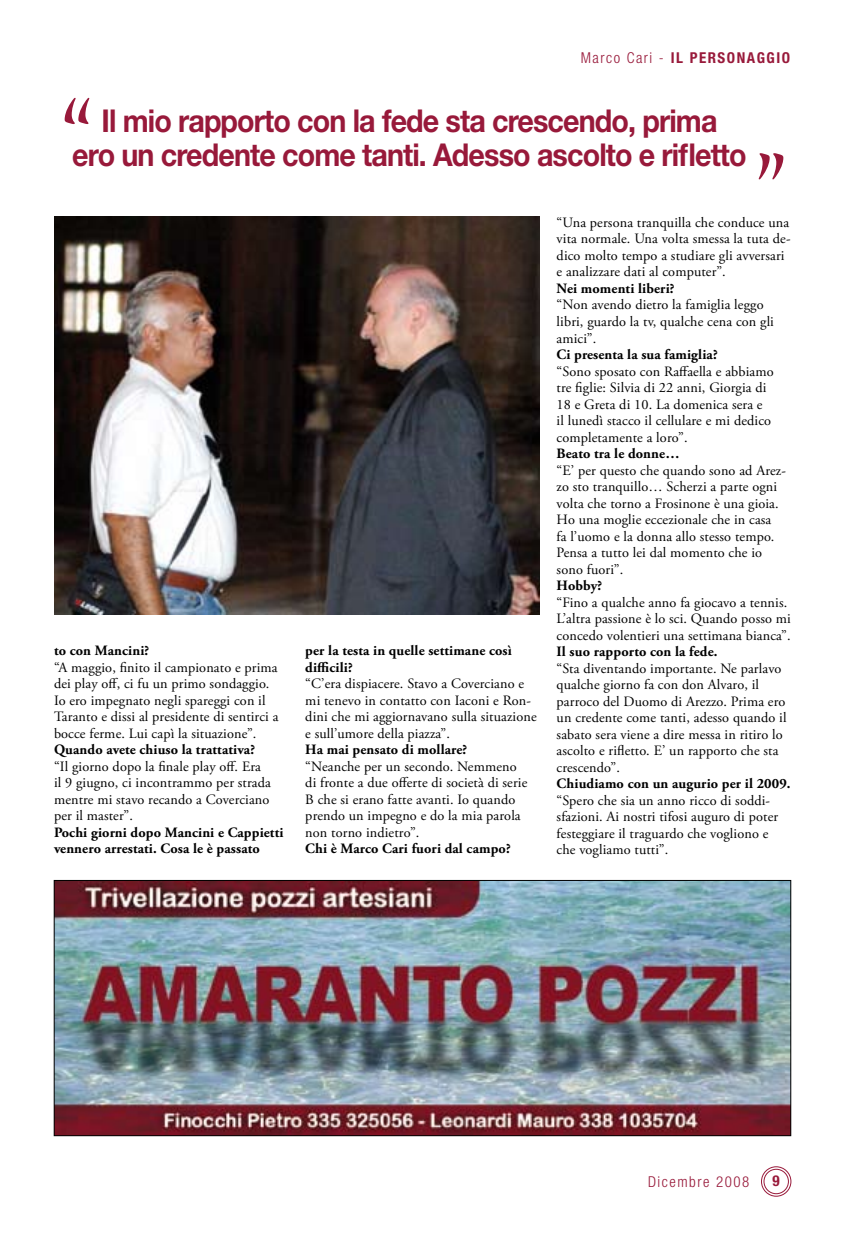
<style>
.page{position:relative;width:842px;height:1238px;background:#fff}
.page>*{position:absolute;margin:0;border:0;box-sizing:border-box;transform-origin:0 0}
.t1{font:700 31.5px/34.5px "Helvetica Neue LT Std";letter-spacing:-.03em;color:#98193a;text-align:center;scale:.91 1}
.t2{font:700 condensed 15px "Helvetica Neue LT Std";letter-spacing:.1em;color:#98193a}
.t3{font:300 condensed 15px "Helvetica Neue LT Std";letter-spacing:.1em;color:#98193a}
.t4{font:14.25px/16.5px "Adobe Garamond Pro";letter-spacing:.01em;color:#000}
.t5{font:700 14.25px/16.5px "Adobe Garamond Pro";letter-spacing:.01em;color:#000}
.s1{font-weight:300}
</style>
<div class="page">
<img style="left:56px;top:882px;width:733px;height:251px">
<div style="left:54px;top:880px;width:737px;height:255px;border:1px solid #000"></div>
<div style="left:761px;top:1166px;width:30px;height:30px;border:1px solid #98193a;border-radius:50%"></div>
<div style="left:764px;top:1168px;width:25px;height:25px;border:1px solid #98193a;border-radius:50%"></div>
<img style="left:54px;top:217px;width:486px;height:397px">
<svg style="left:759px;top:153px;width:24px;height:26px"></svg>
<svg style="left:65px;top:98px;width:24px;height:26px"></svg>
<p class="t2" style="left:581px;top:48px;width:211px"><span class="s1">Marco Cari -</span> IL PERSONAGGIO</p>
<h1 class="t1" style="left:72px;top:102px;width:743px">Il mio rapporto con la fede sta crescendo, prima<br>ero un credente come tanti. Adesso ascolto e rifletto</h1>
<p class="t5" style="left:54px;top:642px;width:97px">to con Mancini?</p>
<p class="t4" style="left:54px;top:659px;width:226px">“A maggio, finito il campionato e prima dei play off, ci fu un primo sondaggio.<br>Io ero impegnato negli spareggi con il Taranto e dissi al presidente di sentirci a bocce ferme. Lui capì la situazione”.</p>
<p class="t5" style="left:54px;top:741px;width:203px">Quando avete chiuso la trattativa?</p>
<p class="t4" style="left:54px;top:758px;width:218px">“Il giorno dopo la finale play off. Era il 9 giugno, ci incontrammo per strada mentre mi stavo recando a Coverciano per il master”.</p>
<p class="t5" style="left:54px;top:824px;width:231px">Pochi giorni dopo Mancini e Cappietti vennero arrestati. Cosa le è passato</p>
<p class="t5" style="left:305px;top:642px;width:208px">per la testa in quelle settimane così difficili?</p>
<p class="t4" style="left:305px;top:675px;width:233px">“C’era dispiacere. Stavo a Coverciano e mi tenevo in contatto con Iaconi e Ron&shy;dini che mi aggiornavano sulla situazione e sull’umore della piazza”.</p>
<p class="t5" style="left:305px;top:741px;width:163px">Ha mai pensato di mollare?</p>
<p class="t4" style="left:305px;top:758px;width:223px">“Neanche per un secondo. Nemmeno di fronte a due offerte di società di serie B che si erano fatte avanti. Io quando prendo un impegno e do la mia parola non torno indietro”.</p>
<p class="t5" style="left:305px;top:840px;width:207px">Chi è Marco Cari fuori dal campo?</p>
<p class="t4" style="left:557px;top:215px;width:235px">“Una persona tranquilla che conduce una vita normale. Una volta smessa la tuta de&shy;dico molto tempo a studiare gli avversari e analizzare dati al computer”.</p>
<p class="t5" style="left:557px;top:280px;width:119px">Nei momenti liberi?</p>
<p class="t4" style="left:557px;top:297px;width:219px">“Non avendo dietro la famiglia leggo libri, guardo la tv, qualche cena con gli amici”.</p>
<p class="t5" style="left:557px;top:346px;width:163px">Ci presenta la sua famiglia?</p>
<p class="t4" style="left:557px;top:363px;width:219px">“Sono sposato con Raffaella e abbiamo tre figlie: Silvia di 22 anni, Giorgia di 18 e Greta di 10. La domenica sera e<br>il lunedì stacco il cellulare e mi dedico completamente a loro”.</p>
<p class="t5" style="left:557px;top:445px;width:124px">Beato tra le donne…</p>
<p class="t4" style="left:557px;top:462px;width:231px">“E’ per questo che quando sono ad Arez&shy;zo sto tranquillo… Scherzi a parte ogni volta che torno a Frosinone è una gioia.<br>Ho una moglie eccezionale che in casa<br>fa l’uomo e la donna allo stesso tempo.<br>Pensa a tutto lei dal momento che io sono fuori”.</p>
<p class="t5" style="left:557px;top:577px;width:47px">Hobby?</p>
<p class="t4" style="left:557px;top:594px;width:236px">“Fino a qualche anno fa giocavo a tennis.<br>L’altra passione è lo sci. Quando posso mi concedo volentieri una settimana bianca”.</p>
<p class="t5" style="left:557px;top:643px;width:162px">Il suo rapporto con la fede.</p>
<p class="t4" style="left:557px;top:660px;width:231px">“Sta diventando importante. Ne parlavo qualche giorno fa con don Alvaro, il parroco del Duomo di Arezzo. Prima ero un credente come tanti, adesso quando il sabato sera viene a dire messa in ritiro lo ascolto e rifletto. E’ un rapporto che sta crescendo”.</p>
<p class="t5" style="left:557px;top:775px;width:235px">Chiudiamo con un augurio per il 2009.</p>
<p class="t4" style="left:557px;top:792px;width:223px">“Spero che sia un anno ricco di soddi&shy;sfazioni. Ai nostri tifosi auguro di poter festeggiare il traguardo che vogliono e che vogliamo tutti”.</p>
<p class="t3" style="left:648px;top:1172px;width:103px">Dicembre 2008</p>
<p class="t2" style="left:772px;top:1171px;width:9px">9</p>
</div>
